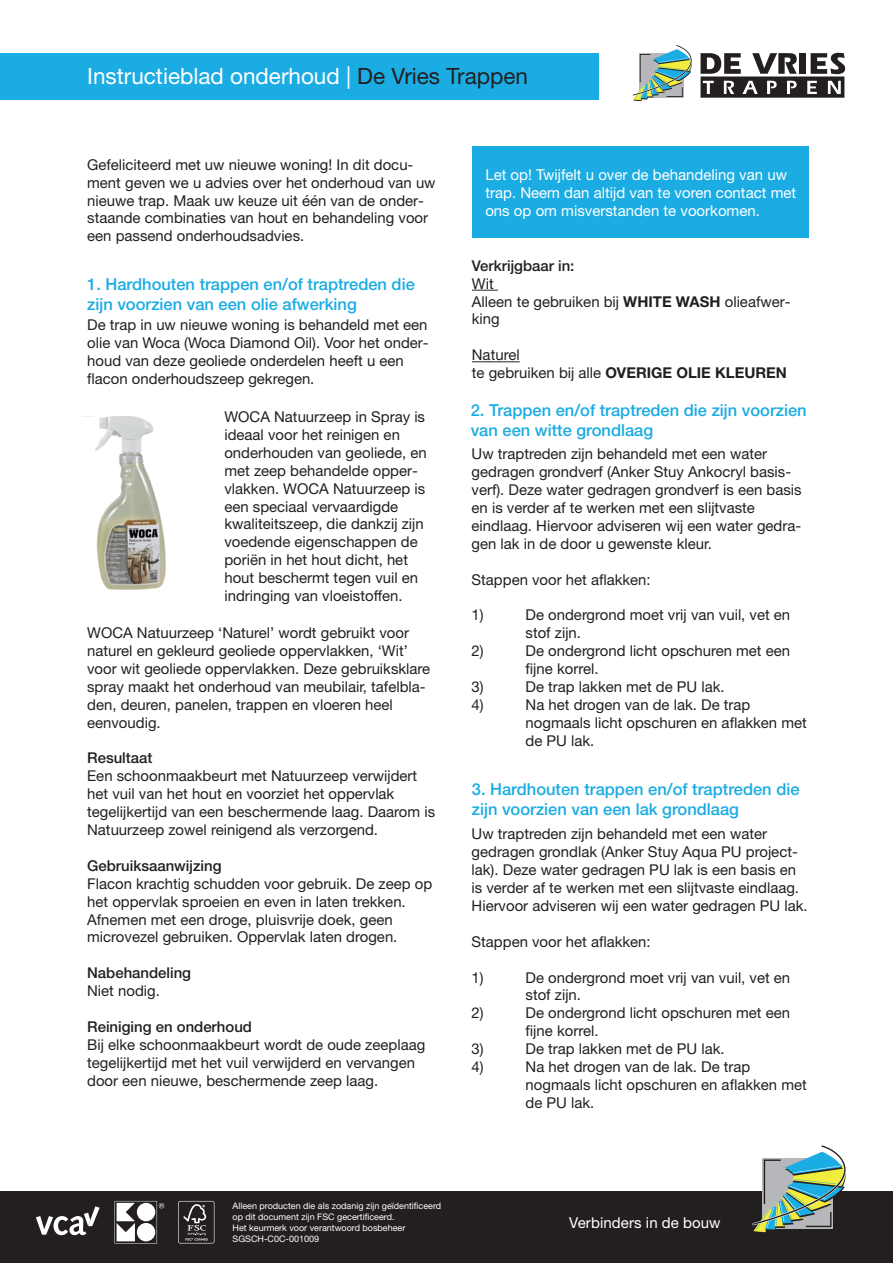
<style>
.page{position:relative;width:893px;height:1263px;background:#fff}
.page>*{position:absolute;margin:0;border:0;box-sizing:border-box;transform-origin:0 0}
.t1{font:22.5px "Helvetica Neue LT Pro";color:#fff}
.t2{font:500 16.5px/19.8px "Helvetica Neue LT Pro";color:#1bace3}
.t3{font:15px/17.9px "Helvetica Neue LT Pro";color:#231f20}
.t4{font:15px/18px "Helvetica Neue LT Pro";color:#fff}
.t5{font:500 15px "Helvetica Neue LT Pro";color:#231f20}
.t6{font:9px/10.8px "Helvetica Neue LT Pro";color:#fff}
.s1{color:#231f20}
.s2{font-weight:700}
</style>
<div class="page">
<div style="left:0;top:1191px;width:892px;height:71px;background:#231f20"></div>
<svg style="left:701px;top:53px;width:145px;height:45px"></svg>
<svg style="left:633px;top:45px;width:59px;height:56px"></svg>
<div style="left:640px;top:54px;width:11px;height:28px;background:#b6b7bb"></div>
<svg style="left:666px;top:87px;width:17px;height:10px"></svg>
<svg style="left:752px;top:1145px;width:94px;height:88px"></svg>
<svg style="left:178px;top:1201px;width:36px;height:42px"></svg>
<svg style="left:36px;top:1206px;width:64px;height:29px"></svg>
<svg style="left:115px;top:1201px;width:49px;height:42px"></svg>
<div style="left:0;top:53px;width:599px;height:46px;background:#1bace3"></div>
<div style="left:472px;top:146px;width:337px;height:92px;background:#1bace3"></div>
<img style="left:60px;top:416px;width:106px;height:174px">
<svg style="left:472px;top:290px;width:26px;height:1px"></svg>
<hr style="left:472px;top:361px;width:48px;height:1px;background:#231f20">
<h1 class="t1" style="left:87px;top:62px;width:442px">Instructieblad onderhoud | <span class="s1">De Vries Trappen</span></h1>
<p class="t3" style="left:87px;top:155px;width:350px">Gefeliciteerd met uw nieuwe woning! In dit docu&shy;ment geven we u advies over het onderhoud van uw nieuwe trap. Maak uw keuze uit één van de onder&shy;staande combinaties van hout en behandeling voor een passend onderhoudsadvies.</p>
<p class="t2" style="left:87px;top:274px;width:329px">1. Hardhouten trappen en/of traptreden die zĳn voorzien van een olie afwerking</p>
<p class="t3" style="left:87px;top:316px;width:343px">De trap in uw nieuwe woning is behandeld met een olie van Woca (Woca Diamond Oil). Voor het onder&shy;houd van deze geoliede onderdelen heeft u een flacon onderhoudszeep gekregen.</p>
<p class="t3" style="left:224px;top:407px;width:204px">WOCA Natuurzeep in Spray is ideaal voor het reinigen en onderhouden van geoliede, en met zeep behandelde opper&shy;vlakken. WOCA Natuurzeep is een speciaal vervaardigde kwaliteitszeep, die dankzĳ zĳn voedende eigenschappen de poriën in het hout dicht, het hout beschermt tegen vuil en indringing van vloeistoffen.</p>
<p class="t3" style="left:87px;top:623px;width:345px">WOCA Natuurzeep ‘Naturel’ wordt gebruikt voor naturel en gekleurd geoliede oppervlakken, ‘Wit’ voor wit geoliede oppervlakken. Deze gebruiksklare spray maakt het onderhoud van meubilair, tafelbla&shy;den, deuren, panelen, trappen en vloeren heel eenvoudig.</p>
<p class="t5" style="left:87px;top:749px;width:67px">Resultaat</p>
<p class="t3" style="left:87px;top:767px;width:349px">Een schoonmaakbeurt met Natuurzeep verwĳdert het vuil van het hout en voorziet het oppervlak tegelĳkertĳd van een beschermende laag. Daarom is Natuurzeep zowel reinigend als verzorgend.</p>
<p class="t5" style="left:87px;top:856px;width:136px">Gebruiksaanwĳzing</p>
<p class="t3" style="left:87px;top:874px;width:347px">Flacon krachtig schudden voor gebruik. De zeep op het oppervlak sproeien en even in laten trekken.<br>Afnemen met een droge, pluisvrĳe doek, geen microvezel gebruiken. Oppervlak laten drogen.</p>
<p class="t5" style="left:87px;top:964px;width:105px">Nabehandeling</p>
<p class="t3" style="left:87px;top:981px;width:74px">Niet nodig.</p>
<p class="t5" style="left:87px;top:1018px;width:166px">Reiniging en onderhoud</p>
<p class="t3" style="left:87px;top:1035px;width:340px">Bĳ elke schoonmaakbeurt wordt de oude zeeplaag tegelĳkertĳd met het vuil verwĳderd en vervangen door een nieuwe, beschermende zeep laag.</p>
<p class="t4" style="left:485px;top:165px;width:312px">Let op! Twĳfelt u over de behandeling van uw trap. Neem dan altĳd van te voren contact met ons op om misverstanden te voorkomen.</p>
<p class="t5" style="left:472px;top:256px;width:104px">Verkrĳgbaar in:</p>
<p class="t3" style="left:472px;top:274px;width:320px">Wit<br>Alleen te gebruiken bĳ <span class="s2">WHITE WASH</span> olieafwer&shy;king</p>
<p class="t3" style="left:472px;top:346px;width:317px">Naturel<br>te gebruiken bĳ alle <span class="s2">OVERIGE OLIE KLEUREN</span></p>
<p class="t2" style="left:471px;top:400px;width:337px">2. Trappen en/of traptreden die zĳn voorzien van een witte grondlaag</p>
<p class="t3" style="left:472px;top:445px;width:332px">Uw traptreden zĳn behandeld met een water gedragen grondverf (Anker Stuy Ankocryl basis&shy;verf). Deze water gedragen grondverf is een basis en is verder af te werken met een slĳtvaste eindlaag. Hiervoor adviseren wĳ een water gedra&shy;gen lak in de door u gewenste kleur.</p>
<p class="t3" style="left:472px;top:570px;width:181px">Stappen voor het aflakken:</p>
<p class="t3" style="left:472px;top:606px;width:14px">1)</p>
<p class="t3" style="left:526px;top:606px;width:266px">De ondergrond moet vrĳ van vuil, vet en stof zĳn.</p>
<p class="t3" style="left:472px;top:642px;width:14px">2)</p>
<p class="t3" style="left:526px;top:642px;width:266px">De ondergrond licht opschuren met een fijne korrel.</p>
<p class="t3" style="left:472px;top:677px;width:14px">3)</p>
<p class="t3" style="left:526px;top:677px;width:201px">De trap lakken met de PU lak.</p>
<p class="t3" style="left:472px;top:695px;width:14px">4)</p>
<p class="t3" style="left:526px;top:695px;width:283px">Na het drogen van de lak. De trap nogmaals licht opschuren en aflakken met de PU lak.</p>
<p class="t2" style="left:472px;top:779px;width:329px">3. Hardhouten trappen en/of traptreden die zĳn voorzien van een lak grondlaag</p>
<p class="t3" style="left:472px;top:824px;width:338px">Uw traptreden zĳn behandeld met een water gedragen grondlak (Anker Stuy Aqua PU project&shy;lak). Deze water gedragen PU lak is een basis en is verder af te werken met een slĳtvaste eindlaag.<br>Hiervoor adviseren wĳ een water gedragen PU lak.</p>
<p class="t3" style="left:472px;top:932px;width:181px">Stappen voor het aflakken:</p>
<p class="t3" style="left:472px;top:968px;width:14px">1)</p>
<p class="t3" style="left:526px;top:968px;width:266px">De ondergrond moet vrĳ van vuil, vet en stof zĳn.</p>
<p class="t3" style="left:472px;top:1004px;width:14px">2)</p>
<p class="t3" style="left:526px;top:1004px;width:266px">De ondergrond licht opschuren met een fijne korrel.</p>
<p class="t3" style="left:472px;top:1039px;width:14px">3)</p>
<p class="t3" style="left:526px;top:1039px;width:201px">De trap lakken met de PU lak.</p>
<p class="t3" style="left:472px;top:1057px;width:14px">4)</p>
<p class="t3" style="left:526px;top:1057px;width:283px">Na het drogen van de lak. De trap nogmaals licht opschuren en aflakken met de PU lak.</p>
<p class="t6" style="left:233px;top:1201px;width:210px">Alleen producten die als zodanig zĳn geïdentificeerd op dit document zĳn FSC gecertificeerd.<br>Het keurmerk voor verantwoord bosbeheer SGSCH-C0C-001009</p>
<p class="t4" style="left:569px;top:1213px;width:153px">Verbinders in de bouw</p>
</div>
